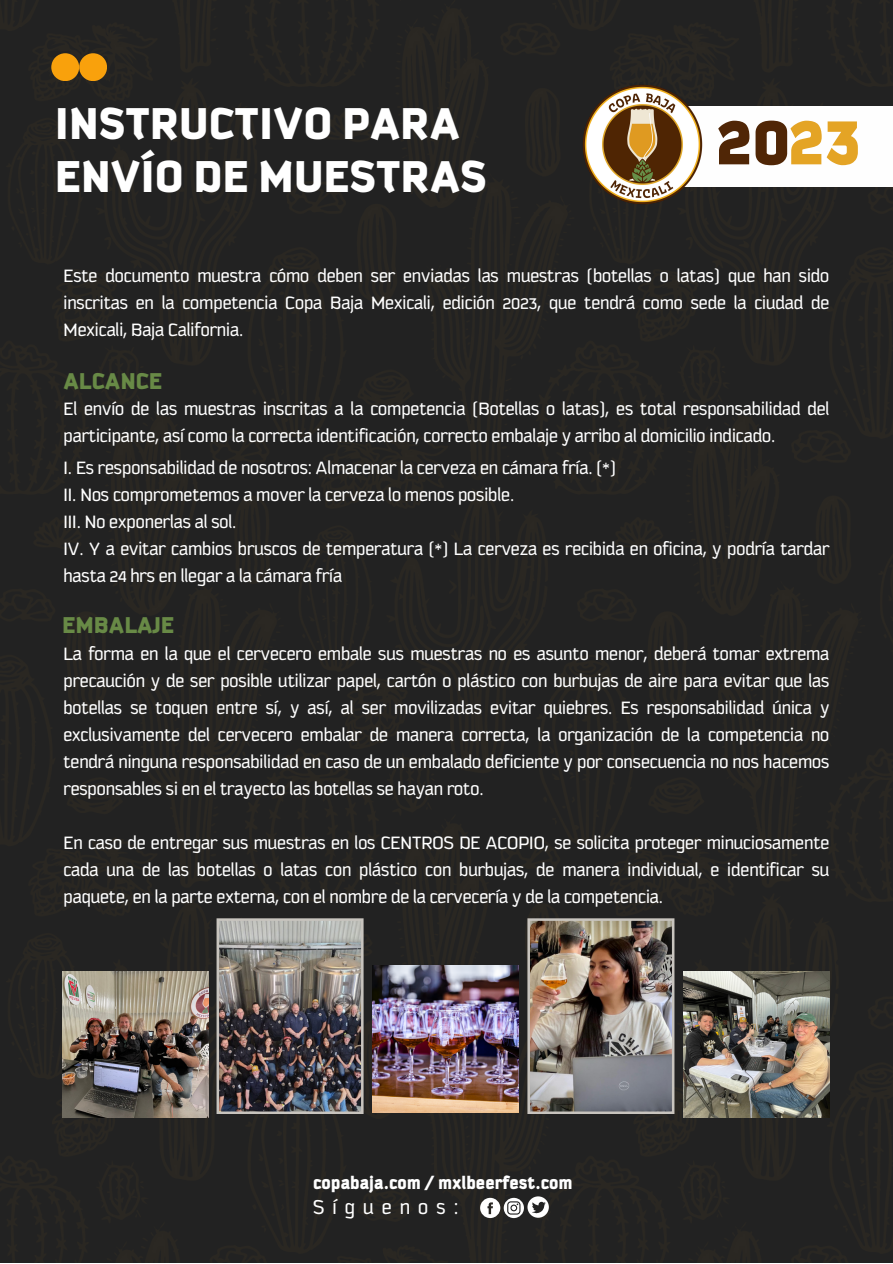
<style>
.page{position:relative;width:893px;height:1264px;background:#fff}
.page>*{position:absolute;margin:0;border:0;box-sizing:border-box;transform-origin:0 0}
.t1{font:900 76.35px "Kautiva Pro";color:#502606}
.t2{font:900 48.15px "Kautiva Pro";color:#fff}
.t3{font:900 24.75px "Kautiva Pro";color:#688a46}
.t4{font:21.75px "Kautiva Pro";letter-spacing:.38em;color:#fff}
.t5{font:19.5px/27px "Kautiva Pro";color:#fff;text-align:justify}
.t6{font:900 18.9px "Kautiva Pro";color:#fff}
.s1{color:#e4a425}
</style>
<div class="page">
<div style="left:0;top:0;width:892px;height:1262px;background:#222"></div>
<div style="left:51px;top:53px;width:28px;height:28px;background:#f9a10c;border-radius:50%"></div>
<div style="left:79px;top:53px;width:28px;height:28px;background:#f9a10c;border-radius:50%"></div>
<svg style="left:480px;top:1196px;width:69px;height:21px"></svg>
<img style="left:62px;top:971px;width:146px;height:146px">
<img style="left:216px;top:918px;width:147px;height:196px">
<img style="left:372px;top:966px;width:146px;height:145px">
<img style="left:527px;top:918px;width:147px;height:196px">
<img style="left:683px;top:971px;width:146px;height:146px">
<div style="left:655px;top:106px;width:237px;height:80px;background:#fefefe"></div>
<img style="left:579px;top:81px;width:126px;height:126px">
<p class="t2" style="left:55px;top:105px;width:406px">INSTRUCTIVO PARA</p>
<p class="t2" style="left:55px;top:158px;width:433px">ENVÍO DE MUESTRAS</p>
<p class="t1" style="left:716px;top:111px;width:146px">20<span class="s1">23</span></p>
<p class="t5" style="left:63px;top:263px;width:767px">Este documento muestra cómo deben ser enviadas las muestras (botellas o latas) que han sido inscritas en la competencia Copa Baja Mexicali, edición 2023, que tendrá como sede la ciudad de Mexicali, Baja California.</p>
<p class="t3" style="left:63px;top:371px;width:100px">ALCANCE</p>
<p class="t5" style="left:63px;top:397px;width:767px">El envío de las muestras inscritas a la competencia (Botellas o latas), es total responsabilidad del participante, así como la correcta identificación, correcto embalaje y arribo al domicilio indicado.</p>
<p class="t5" style="left:63px;top:455px;width:554px">I. Es responsabilidad de nosotros: Almacenar la cerveza en cámara fría. (*)</p>
<p class="t5" style="left:63px;top:482px;width:452px">II. Nos comprometemos a mover la cerveza lo menos posible.</p>
<p class="t5" style="left:63px;top:509px;width:174px">III. No exponerlas al sol.</p>
<p class="t5" style="left:63px;top:536px;width:767px">IV. Y a evitar cambios bruscos de temperatura (*) La cerveza es recibida en oficina, y podría tardar hasta 24 hrs en llegar a la cámara fría</p>
<p class="t3" style="left:62px;top:615px;width:113px">EMBALAJE</p>
<p class="t5" style="left:63px;top:641px;width:767px">La forma en la que el cervecero embale sus muestras no es asunto menor, deberá tomar extrema precaución y de ser posible utilizar papel, cartón o plástico con burbujas de aire para evitar que las botellas se toquen entre sí, y así, al ser movilizadas evitar quiebres. Es responsabilidad única y exclusivamente del cervecero embalar de manera correcta, la organización de la competencia no tendrá ninguna responsabilidad en caso de un embalado deficiente y por consecuencia no nos hacemos responsables si en el trayecto las botellas se hayan roto.</p>
<p class="t5" style="left:63px;top:830px;width:767px">En caso de entregar sus muestras en los CENTROS DE ACOPIO, se solicita proteger minuciosamente cada una de las botellas o latas con plástico con burbujas, de manera individual, e identificar su paquete, en la parte externa, con el nombre de la cervecería y de la competencia.</p>
<p class="t6" style="left:313px;top:1175px;width:261px">copabaja.com / mxlbeerfest.com</p>
<p class="t4" style="left:313px;top:1199px;width:147px">Síguenos:</p>
</div>
